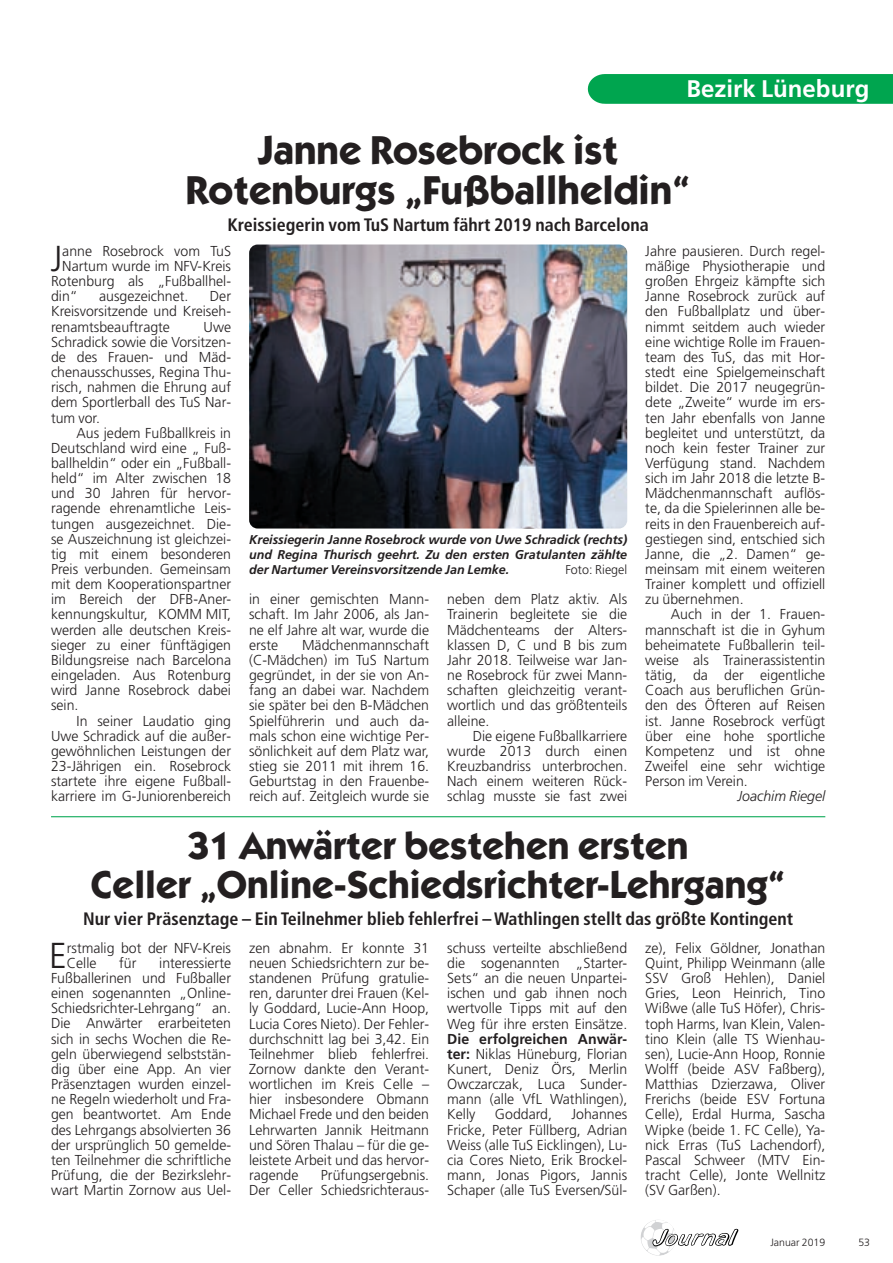
<style>
.page{position:relative;width:893px;height:1263px;background:#fff}
.page>*{position:absolute;margin:0;border:0;box-sizing:border-box;transform-origin:0 0}
.t1{font:700 40.5px/40.5px "Itc Kabel";color:#231f20;text-align:center}
.t2{font:700 39px/39px "Itc Kabel";color:#231f20;text-align:center}
.t3{font:300 36px "Frutiger";color:#231f20}
.t4{font:700 24px "Frutiger";color:#fff}
.t5{font:700 condensed 18px "Frutiger";color:#231f20}
.t6{font:300 14.4px/15.1px "Frutiger";color:#231f20;text-align:justify}
.t7{font:italic 300 14.4px "Frutiger";color:#231f20}
.t8{font:italic 700 12.75px/15.1px "Frutiger";color:#231f20;text-align:justify}
.t9{font:300 12.75px "Frutiger";color:#231f20}
.t10{font:300 10.5px "Frutiger";color:#231f20}
.s1{font-weight:700}
</style>
<div class="page">
<img style="left:640px;top:1220px;width:36px;height:36px;border-radius:50%">
<svg style="left:652px;top:1229px;width:86px;height:18px"></svg>
<svg style="left:588px;top:74px;width:304px;height:30px;background:#05a652"></svg>
<img style="left:249px;top:244px;width:378px;height:285px;border-radius:9px">
<hr style="left:51px;top:816px;width:774px;height:1px;background:#00a54f">
<h3 class="t4" style="left:686px;top:79px;width:184px">Bezirk Lüneburg</h3>
<h1 class="t1" style="left:186px;top:133px;width:506px">Janne Rosebrock ist<br>Rotenburgs „Fußballheldin“</h1>
<p class="t5" style="left:227px;top:217px;width:423px">Kreissiegerin vom TuS Nartum fährt 2019 nach Barcelona</p>
<h3 class="t3" style="left:51px;top:244px;width:13px">J</h3>
<p class="t6" style="left:62px;top:244px;width:170px">anne Rosebrock vom TuS</p>
<p class="t6" style="left:645px;top:244px;width:181px">Jahre pausieren. Durch regel&shy;mäßige Physiotherapie und großen Ehrgeiz kämpfte sich Janne Rosebrock zurück auf den Fußballplatz und über&shy;nimmt seitdem auch wieder eine wichtige Rolle im Frauen&shy;team des TuS, das mit Hor&shy;stedt eine Spielgemeinschaft bildet. Die 2017 neugegrün&shy;dete „Zweite“ wurde im ers&shy;ten Jahr ebenfalls von Janne begleitet und unterstützt, da noch kein fester Trainer zur Verfügung stand. Nachdem sich im Jahr 2018 die letzte B-Mädchenmannschaft auflös&shy;te, da die Spielerinnen alle be&shy;reits in den Frauenbereich auf&shy;gestiegen sind, entschied sich Janne, die „2. Damen“ ge&shy;meinsam mit einem weiteren Trainer komplett und offiziell zu übernehmen.</p>
<p class="t6" style="left:645px;top:608px;width:181px;text-indent:26px">Auch in der 1. Frauen&shy;mannschaft ist die in Gyhum beheimatete Fußballerin teil&shy;weise als Trainerassistentin tätig, da der eigentliche Coach aus beruflichen Grün&shy;den des Öfteren auf Reisen ist. Janne Rosebrock verfügt über eine hohe sportliche Kompetenz und ist ohne Zweifel eine sehr wichtige Person im Verein.</p>
<p class="t7" style="left:737px;top:790px;width:89px">Joachim Riegel</p>
<h2 class="t2" style="left:91px;top:830px;width:696px">31 Anwärter bestehen ersten<br>Celler „Online-Schiedsrichter-Lehrgang“</h2>
<p class="t5" style="left:83px;top:912px;width:711px">Nur vier Präsenztage – Ein Teilnehmer blieb fehlerfrei – Wathlingen stellt das größte Kontingent</p>
<p class="t6" style="left:62px;top:260px;width:170px">Nartum wurde im NFV-Kreis</p>
<p class="t6" style="left:51px;top:275px;width:181px">Rotenburg als „Fußballhel-</p>
<p class="t6" style="left:51px;top:290px;width:28px">din“</p>
<p class="t6" style="left:99px;top:290px;width:91px">ausgezeichnet.</p>
<p class="t6" style="left:51px;top:290px;width:181px;text-indent:159px">Der Kreisvorsitzende und Kreiseh&shy;renamtsbeauftragte</p>
<p class="t6" style="left:51px;top:320px;width:181px;text-indent:152px">Uwe Schradick sowie die Vorsitzen&shy;de des Frauen- und Mäd&shy;chenausschusses, Regina Thu&shy;risch, nahmen die Ehrung auf dem Sportlerball des TuS Nar&shy;tum vor.</p>
<p class="t6" style="left:51px;top:426px;width:181px;text-indent:26px">Aus jedem Fußballkreis in Deutschland wird eine „ Fuß&shy;ballheldin“ oder ein „Fußball&shy;held“ im Alter zwischen 18 und 30 Jahren für hervor&shy;ragende ehrenamtliche Leis&shy;tungen ausgezeichnet. Die&shy;se Auszeichnung ist gleichzei&shy;tig mit einem besonderen Preis verbunden. Gemeinsam mit dem Kooperationspartner im Bereich der DFB-Aner&shy;kennungskultur, KOMM MIT, werden alle deutschen Kreis&shy;sieger zu einer fünftägigen Bildungsreise nach Barcelona eingeladen. Aus Rotenburg wird Janne Rosebrock dabei sein.</p>
<p class="t6" style="left:51px;top:714px;width:181px;text-indent:26px">In seiner Laudatio ging Uwe Schradick auf die außer&shy;gewöhnlichen Leistungen der 23-Jährigen ein. Rosebrock startete ihre eigene Fußball&shy;karriere im G-Juniorenbereich</p>
<p class="t8" style="left:249px;top:533px;width:379px">Kreissiegerin Janne Rosebrock wurde von Uwe Schradick (rechts) und Regina Thurisch geehrt. Zu den ersten Gratulanten zählte der Nartumer Vereinsvorsitzende Jan Lemke.</p>
<p class="t9" style="left:565px;top:564px;width:63px">Foto: Riegel</p>
<p class="t6" style="left:249px;top:593px;width:181px">in einer gemischten Mann&shy;schaft. Im Jahr 2006, als Jan&shy;ne elf Jahre alt war, wurde die erste</p>
<p class="t6" style="left:447px;top:593px;width:181px">neben dem Platz aktiv. Als Trainerin begleitete sie die Mädchenteams der Alters&shy;klassen D, C und B bis zum Jahr 2018. Teilweise war Jan&shy;ne Rosebrock für zwei Mann&shy;schaften gleichzeitig verant&shy;wortlich und das größtenteils alleine.</p>
<p class="t6" style="left:447px;top:729px;width:181px;text-indent:26px">Die eigene Fußballkarriere wurde 2013 durch einen Kreuzbandriss unterbrochen.<br>Nach einem weiteren Rück&shy;schlag musste sie fast zwei</p>
<p class="t6" style="left:249px;top:638px;width:181px;text-indent:53px">Mädchenmannschaft (C-Mädchen) im TuS Nartum gegründet, in der sie von An&shy;fang an dabei war. Nachdem sie später bei den B-Mädchen Spielführerin und auch da&shy;mals schon eine wichtige Per&shy;sönlichkeit auf dem Platz war, stieg sie 2011 mit ihrem 16.<br>Geburtstag in den Frauenbe&shy;reich auf. Zeitgleich wurde sie</p>
<h3 class="t3" style="left:49px;top:941px;width:19px">E</h3>
<p class="t6" style="left:67px;top:941px;width:166px">rstmalig bot der NFV-Kreis<br>Celle</p>
<p class="t6" style="left:119px;top:956px;width:19px">für</p>
<p class="t6" style="left:51px;top:956px;width:181px;text-indent:108px">interessierte Fußballerinen und Fußballer einen sogenannten „Online-Schiedsrichter-Lehrgang“ an.<br>Die Anwärter erarbeiteten sich in sechs Wochen die Re&shy;geln überwiegend selbststän&shy;dig über eine App. An vier Präsenztagen wurden einzel&shy;ne Regeln wiederholt und Fra&shy;gen beantwortet. Am Ende des Lehrgangs absolvierten 36 der ursprünglich 50 gemelde&shy;ten Teilnehmer die schriftliche Prüfung, die der Bezirkslehr&shy;wart Martin Zornow aus Uel-</p>
<p class="t6" style="left:249px;top:941px;width:181px">zen abnahm. Er konnte 31 neuen Schiedsrichtern zur be&shy;standenen Prüfung gratulie&shy;ren, darunter drei Frauen (Kel&shy;ly Goddard, Lucie-Ann Hoop, Lucia Cores Nieto). Der Fehler&shy;durchschnitt lag bei 3,42. Ein Teilnehmer blieb fehlerfrei.<br>Zornow dankte den Verant&shy;wortlichen im Kreis Celle – hier insbesondere Obmann Michael Frede und den beiden Lehrwarten Jannik Heitmann und Sören Thalau – für die ge&shy;leistete Arbeit und das hervor&shy;ragende</p>
<p class="t6" style="left:249px;top:1169px;width:181px;text-align:right">Prüfungsergebnis.<br>Der Celler Schiedsrichteraus-</p>
<p class="t6" style="left:447px;top:941px;width:181px">schuss verteilte abschließend die sogenannten „Starter-Sets“ an die neuen Unpartei&shy;ischen und gab ihnen noch wertvolle Tipps mit auf den Weg für ihre ersten Einsätze.</p>
<p class="t6" style="left:447px;top:1032px;width:181px"><span class="s1">Die erfolgreichen Anwär&shy;ter:</span> Niklas Hüneburg, Florian Kunert, Deniz Örs, Merlin Owczarczak, Luca Sunder&shy;mann (alle VfL Wathlingen), Kelly</p>
<p class="t6" style="left:447px;top:1108px;width:181px;text-indent:124px">Johannes Fricke, Peter Füllberg, Adrian Weiss (alle TuS Eicklingen), Lu&shy;cia Cores Nieto, Erik Brockel&shy;mann, Jonas Pigors, Jannis Schaper (alle TuS Eversen/Sül-</p>
<p class="t6" style="left:495px;top:1108px;width:58px">Goddard,</p>
<p class="t6" style="left:645px;top:941px;width:181px">ze), Felix Göldner, Jonathan Quint, Philipp Weinmann (alle SSV Groß Hehlen), Daniel Gries, Leon Heinrich, Tino Wißwe (alle TuS Höfer), Chris&shy;toph Harms, Ivan Klein, Valen&shy;tino Klein (alle TS Wienhau&shy;sen), Lucie-Ann Hoop, Ronnie Wolff (beide ASV Faßberg), Matthias Dzierzawa, Oliver Frerichs (beide ESV Fortuna Celle), Erdal Hurma, Sascha Wipke (beide 1. FC Celle), Ya&shy;nick Erras (TuS Lachendorf), Pascal Schweer (MTV Ein&shy;tracht Celle), Jonte Wellnitz (SV Garßen).</p>
<p class="t10" style="left:770px;top:1238px;width:56px">Januar 2019</p>
<p class="t10" style="left:858px;top:1238px;width:13px">53</p>
</div>
